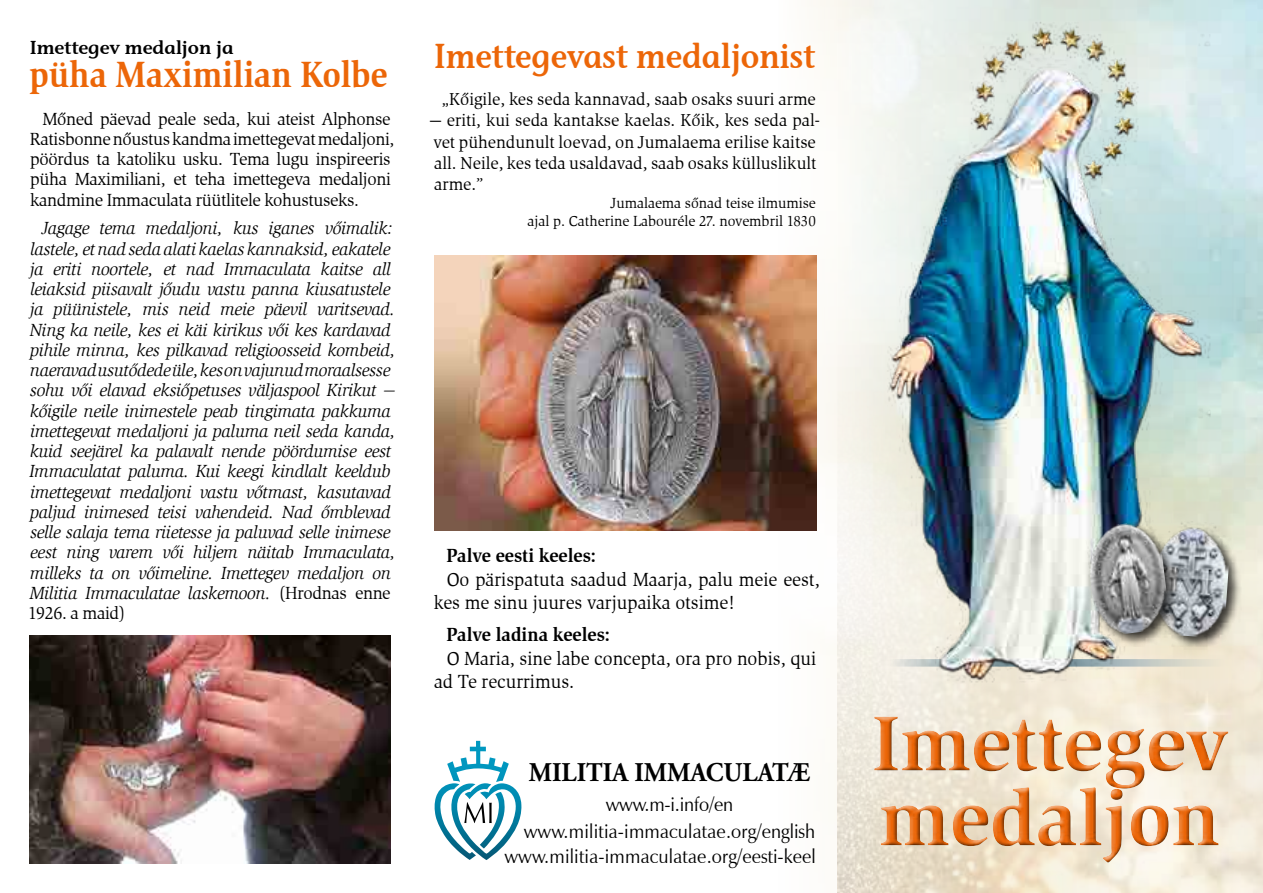
<style>
.page{position:relative;width:1263px;height:893px;background:#fff}
.page>*{position:absolute;margin:0;border:0;box-sizing:border-box;transform-origin:0 0}
.t1{font:700 80.55px/74.8px "Slimbach Itc TEE";color:#ec6608}
.t2{font:700 37.5px "Slimbach Itc TEE";color:#ec6608;scale:.9 1}
.t3{font:36px "Stone Informal Itc TEE Semi";color:#ec6608;scale:.9 1}
.t4{font:700 27px "Adobe Garamond Pro";color:#000;scale:.95 1}
.t5{font:19.5px/23.4px "Slimbach Itc TEE";color:#000;scale:.95 1}
.t6{font:19.5px "Zapf Humanist 601 L2";letter-spacing:.01em;color:#000;scale:.95 1}
.t7{font:700 19.5px "Slimbach Itc TEE";color:#000;scale:.95 1}
.t8{font:19.5px "Stone Informal Itc TEE Semi";color:#000}
.t9{font:19.5px "Zapf Humanist 601 L2";letter-spacing:-.01em;color:#000;scale:.95 1}
.t10{font:italic 18px/20.2px "Slimbach Itc TEE";letter-spacing:-.02em;color:#000}
.t11{font:18px/20.2px "Slimbach Itc TEE";letter-spacing:-.02em;color:#000}
.t12{font:17.7px/21.3px "Slimbach Itc TEE";color:#000}
.t13{font:15px/18px "Slimbach Itc TEE";color:#000;text-align:right}
.s1{font-style:normal}
</style>
<div class="page">
<img style="left:779px;top:0;width:59px;height:893px">
<img style="left:838px;top:204px;width:425px;height:689px">
<img style="left:875px;top:13px;width:350px;height:672px">
<div style="left:1151px;top:527px;width:90px;height:123px;background:#000;opacity:.75"></div>
<img style="left:1150px;top:519px;width:82px;height:119px">
<div style="left:1088px;top:522px;width:92px;height:125px;background:#000;opacity:.75"></div>
<img style="left:1084px;top:520px;width:87px;height:117px">
<div style="left:871px;top:714px;width:362px;height:153px;background:#000;opacity:.55"></div>
<img style="left:30px;top:635px;width:360px;height:228px">
<img style="left:434px;top:256px;width:382px;height:275px">
<svg style="left:434px;top:741px;width:88px;height:119px"></svg>
<p class="t8" style="left:30px;top:36px;width:206px">Imettegev medaljon ja</p>
<h2 class="t2" style="left:30px;top:53px;width:399px">püha Maximilian Kolbe</h2>
<p class="t11" style="left:30px;top:109px;width:366px;text-indent:13px">Mõned päevad peale seda, kui ateist Alphonse Ratisbonne nõustus kandma imettegevat medaljoni, pöördus ta katoliku usku. Tema lugu inspireeris püha Maximiliani, et teha imettegeva medaljoni kandmine Immaculata rüütlitele kohustuseks.</p>
<p class="t10" style="left:28px;top:219px;width:369px;text-indent:13px">Jagage tema medaljoni, kus iganes võimalik: lastele, et nad seda alati kaelas kannaksid, eakatele ja eriti noortele, et nad Immaculata kaitse all leiaksid piisavalt jõudu vastu panna kiusatustele ja püünistele, mis neid meie päevil varitsevad.<br>Ning ka neile, kes ei käi kirikus või kes kardavad pihile minna, kes pilkavad religioosseid kombeid, naeravad usutõdede üle, kes on vajunud moraalsesse sohu või elavad eksiõpetuses väljaspool Kirikut — kõigile neile inimestele peab tingimata pakkuma imettegevat medaljoni ja paluma neil seda kanda, kuid seejärel ka palavalt nende pöördumise eest Immaculatat paluma. Kui keegi kindlalt keeldub imettegevat medaljoni vastu võtmast, kasutavad paljud inimesed teisi vahendeid. Nad õmblevad selle salaja tema riietesse ja paluvad selle inimese eest ning varem või hiljem näitab Immaculata, milleks ta on võimeline. Imettegev medaljon on Militia Immaculatae laskemoon. <span class="s1">(Hrodnas enne 1926. a maid)</span></p>
<h3 class="t3" style="left:434px;top:34px;width:425px">Imettegevast medaljonist</h3>
<p class="t12" style="left:442px;top:89px;width:375px">„Kõigile, kes seda kannavad, saab osaks suuri arme</p>
<p class="t12" style="left:429px;top:110px;width:392px">— eriti, kui seda kantakse kaelas. Kõik, kes seda pal&shy;vet pühendunult loevad, on Jumalaema erilise kaitse all. Neile, kes teda usaldavad, saab osaks külluslikult arme.”</p>
<p class="t13" style="left:528px;top:194px;width:290px">Jumalaema sõnad teise ilmumise<br>ajal p. Catherine Labouréle 27. novembril 1830</p>
<p class="t7" style="left:446px;top:544px;width:159px">Palve eesti keeles:</p>
<p class="t5" style="left:434px;top:568px;width:408px;text-indent:13px">Oo pärispatuta saadud Maarja, palu meie eest, kes me sinu juures varjupaika otsime!</p>
<p class="t7" style="left:446px;top:623px;width:174px">Palve ladina keeles:</p>
<p class="t5" style="left:434px;top:646px;width:404px;text-indent:13px">O Maria, sine labe concepta, ora pro nobis, qui ad Te recurrimus.</p>
<h3 class="t4" style="left:529px;top:757px;width:298px">MILITIA IMMACULATÆ</h3>
<p class="t9" style="left:606px;top:792px;width:136px">www.m-i.info/en</p>
<p class="t6" style="left:524px;top:819px;width:308px">www.militia-immaculatae.org/english</p>
<p class="t6" style="left:504px;top:844px;width:329px">www.militia-immaculatae.org/eesti-keel</p>
<h1 class="t1" style="left:872px;top:707px;width:357px">Imettegev medaljon</h1>
</div>
